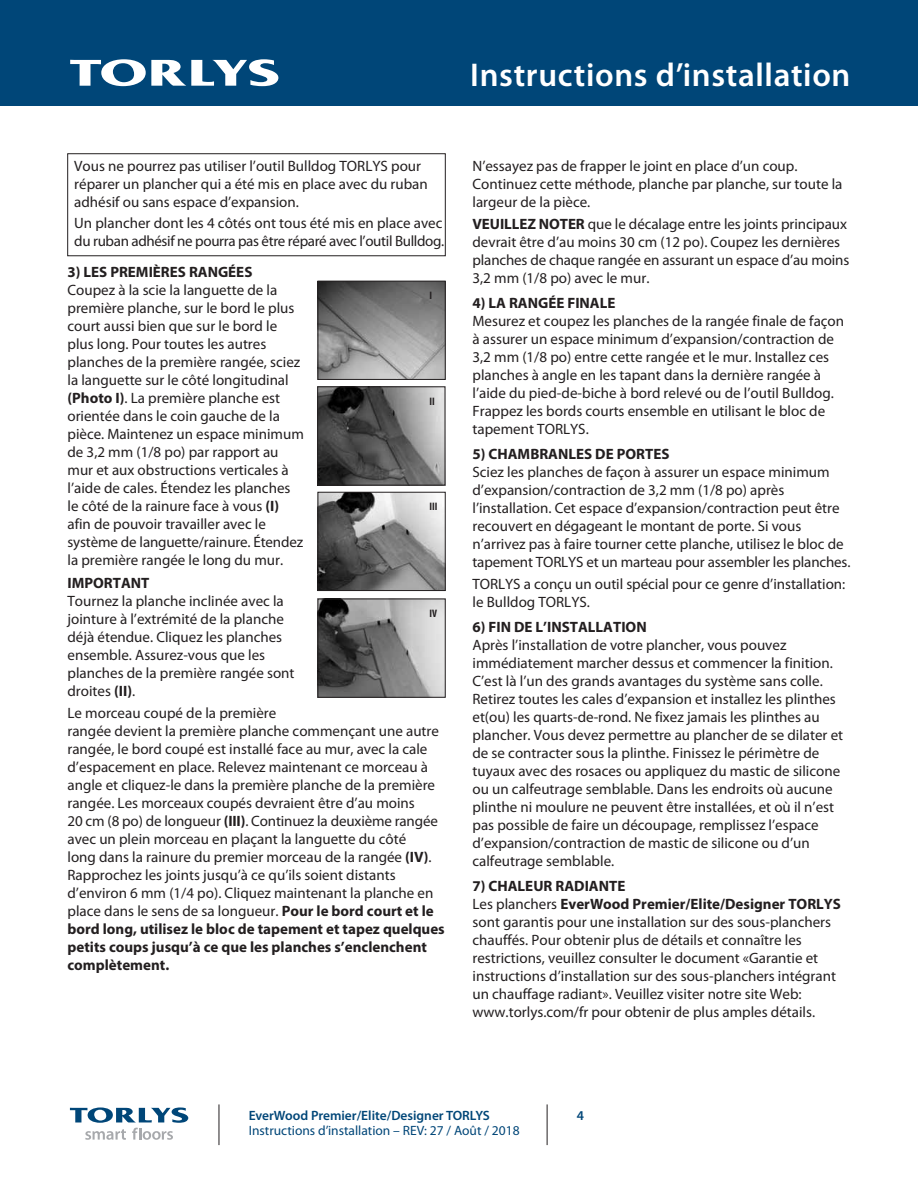
<style>
.page{position:relative;width:918px;height:1188px;background:#fff}
.page>*{position:absolute;margin:0;border:0;box-sizing:border-box;transform-origin:0 0}
.t1{font:600 33px "Myriad Pro";letter-spacing:.02em;color:#fff}
.t2{font:15px/18px "Myriad Pro";color:#231f20}
.t3{font:15px/18px "Myriad Pro";letter-spacing:-.025em;color:#231f20}
.t4{font:700 15px "Myriad Pro";color:#231f20}
.t5{font:13.5px "Myriad Pro";color:#004678}
.t6{font:600 13.5px "Myriad Pro";color:#004678}
.t7{font:700 condensed 10.8px "Myriad Pro";color:#231f20}
.s1{font-weight:700}
</style>
<div class="page">
<svg style="left:70px;top:1107px;width:118px;height:33px"></svg>
<hr style="left:219px;top:1104px;width:1px;height:41px;background:#231f20">
<hr style="left:547px;top:1104px;width:1px;height:41px;background:#231f20">
<div style="left:0;top:0;width:918px;height:106px;background:#004678"></div>
<svg style="left:70px;top:59px;width:208px;height:27px"></svg>
<div style="left:68px;top:154px;width:378px;height:102px;border:1px solid #231f20"></div>
<img style="left:320px;top:283px;width:123px;height:95px">
<div style="left:318px;top:281px;width:127px;height:99px;border:1px solid #231f20"></div>
<img style="left:319px;top:389px;width:124px;height:94px">
<div style="left:317px;top:387px;width:128px;height:98px;border:1px solid #231f20"></div>
<img style="left:320px;top:601px;width:123px;height:95px">
<div style="left:318px;top:599px;width:127px;height:99px;border:1px solid #231f20"></div>
<img style="left:320px;top:494px;width:123px;height:95px">
<div style="left:318px;top:492px;width:127px;height:99px;border:1px solid #231f20"></div>
<h1 class="t1" style="left:470px;top:54px;width:382px">Instructions d’installation</h1>
<p class="t2" style="left:74px;top:157px;width:355px">Vous ne pourrez pas utiliser l’outil Bulldog TORLYS pour réparer un plancher qui a été mis en place avec du ruban adhésif ou sans espace d’expansion.</p>
<p class="t3" style="left:74px;top:214px;width:372px">Un plancher dont les 4 côtés ont tous été mis en place avec du ruban adhésif ne pourra pas être réparé avec l’outil Bulldog.</p>
<p class="t4" style="left:68px;top:262px;width:186px">3) LES PREMIÈRES RANGÉES</p>
<p class="t2" style="left:68px;top:282px;width:238px">Coupez à la scie la languette de la première planche, sur le bord le plus court aussi bien que sur le bord le plus long. Pour toutes les autres planches de la première rangée, sciez la languette sur le côté longitudinal <span class="s1">(Photo I)</span>. La première planche est orientée dans le coin gauche de la pièce. Maintenez un espace minimum de 3,2 mm (1/8 po) par rapport au mur et aux obstructions verticales à l’aide de cales. Étendez les planches le côté de la rainure face à vous <span class="s1">(I) </span>afin de pouvoir travailler avec le système de languette/rainure. Étendez la première rangée le long du mur.</p>
<p class="t4" style="left:68px;top:573px;width:83px">IMPORTANT</p>
<p class="t2" style="left:68px;top:592px;width:229px">Tournez la planche inclinée avec la jointure à l’extrémité de la planche déjà étendue. Cliquez les planches ensemble. Assurez-vous que les planches de la première rangée sont droites <span class="s1">(II)</span>.</p>
<p class="t2" style="left:68px;top:705px;width:379px">Le morceau coupé de la première<br>rangée devient la première planche commençant une autre rangée, le bord coupé est installé face au mur, avec la cale d’espacement en place. Relevez maintenant ce morceau à angle et cliquez-le dans la première planche de la première rangée. Les morceaux coupés devraient être d’au moins<br>20 cm (8 po) de longueur <span class="s1">(III)</span>. Continuez la deuxième rangée avec un plein morceau en plaçant la languette du côté<br>long dans la rainure du premier morceau de la rangée <span class="s1">(IV)</span>.<br>Rapprochez les joints jusqu’à ce qu’ils soient distants d’environ 6 mm (1/4 po). Cliquez maintenant la planche en place dans le sens de sa longueur. <span class="s1">Pour le bord court et le bord long, utilisez le bloc de tapement et tapez quelques petits coups jusqu’à ce que les planches s’enclenchent complètement.</span></p>
<p class="t7" style="left:430px;top:290px;width:4px">I</p>
<p class="t7" style="left:429px;top:395px;width:7px">II</p>
<p class="t7" style="left:430px;top:501px;width:10px">III</p>
<p class="t7" style="left:430px;top:607px;width:9px">IV</p>
<p class="t2" style="left:472px;top:157px;width:371px">N’essayez pas de frapper le joint en place d’un coup.<br>Continuez cette méthode, planche par planche, sur toute la largeur de la pièce.</p>
<p class="t2" style="left:472px;top:216px;width:378px"><span class="s1">VEUILLEZ NOTER</span> que le décalage entre les joints principaux devrait être d’au moins 30 cm (12 po). Coupez les dernières planches de chaque rangée en assurant un espace d’au moins 3,2 mm (1/8 po) avec le mur.</p>
<p class="t4" style="left:472px;top:293px;width:145px">4) LA RANGÉE FINALE</p>
<p class="t2" style="left:472px;top:312px;width:373px">Mesurez et coupez les planches de la rangée finale de façon à assurer un espace minimum d’expansion/contraction de 3,2 mm (1/8 po) entre cette rangée et le mur. Installez ces planches à angle en les tapant dans la dernière rangée à l’aide du pied-de-biche à bord relevé ou de l’outil Bulldog.<br>Frappez les bords courts ensemble en utilisant le bloc de tapement TORLYS.</p>
<p class="t4" style="left:472px;top:444px;width:198px">5) CHAMBRANLES DE PORTES</p>
<p class="t2" style="left:472px;top:463px;width:380px">Sciez les planches de façon à assurer un espace minimum d’expansion/contraction de 3,2 mm (1/8 po) après l’installation. Cet espace d’expansion/contraction peut être recouvert en dégageant le montant de porte. Si vous n’arrivez pas à faire tourner cette planche, utilisez le bloc de tapement TORLYS et un marteau pour assembler les planches.</p>
<p class="t2" style="left:472px;top:576px;width:374px">TORLYS a conçu un outil spécial pour ce genre d’installation: le Bulldog TORLYS.</p>
<p class="t4" style="left:472px;top:617px;width:176px">6) FIN DE L’INSTALLATION</p>
<p class="t2" style="left:472px;top:636px;width:372px">Après l’installation de votre plancher, vous pouvez immédiatement marcher dessus et commencer la finition.<br>C’est là l’un des grands avantages du système sans colle.<br>Retirez toutes les cales d’expansion et installez les plinthes et(ou) les quarts-de-rond. Ne fixez jamais les plinthes au plancher. Vous devez permettre au plancher de se dilater et de se contracter sous la plinthe. Finissez le périmètre de tuyaux avec des rosaces ou appliquez du mastic de silicone ou un calfeutrage semblable. Dans les endroits où aucune plinthe ni moulure ne peuvent être installées, et où il n’est pas possible de faire un découpage, remplissez l’espace d’expansion/contraction de mastic de silicone ou d’un calfeutrage semblable.</p>
<p class="t2" style="left:472px;top:877px;width:370px"><span class="s1">7) CHALEUR RADIANTE<br></span>Les planchers <span class="s1">EverWood Premier/Elite/Designer TORLYS </span>sont garantis pour une installation sur des sous-planchers chauffés. Pour obtenir plus de détails et connaître les restrictions, veuillez consulter le document «Garantie et instructions d’installation sur des sous-planchers intégrant un chauffage radiant». Veuillez visiter notre site Web: www.torlys.com/fr pour obtenir de plus amples détails.</p>
<p class="t6" style="left:249px;top:1107px;width:243px">EverWood Premier/Elite/Designer TORLYS</p>
<p class="t5" style="left:249px;top:1123px;width:272px">Instructions d’installation – REV: 27 / Août / 2018</p>
<p class="t6" style="left:577px;top:1107px;width:9px">4</p>
</div>
